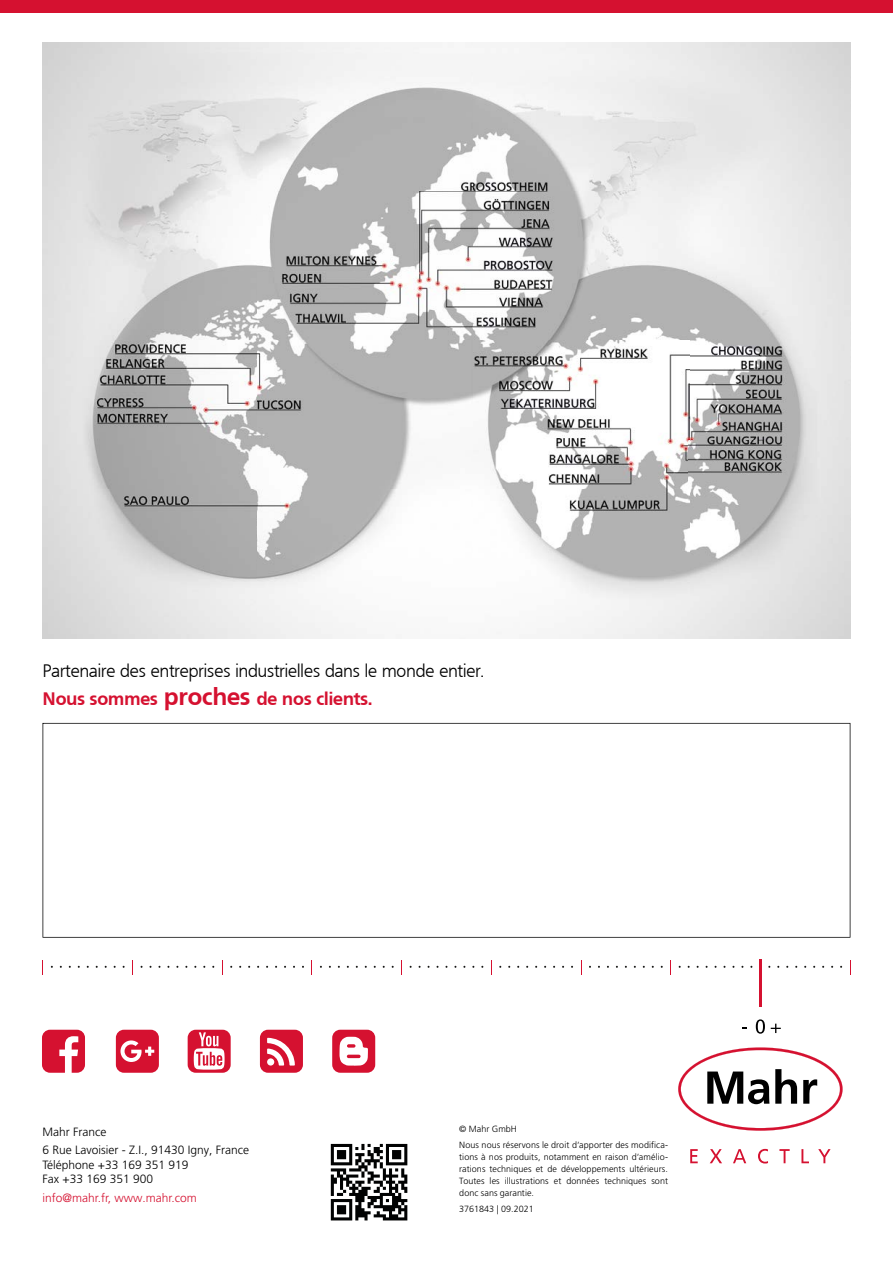
<style>
.page{position:relative;width:893px;height:1263px;background:#fff}
.page>*{position:absolute;margin:0;border:0;box-sizing:border-box;transform-origin:0 0}
.t1{font:300 18px/28.5px "Frutiger BQ";color:#000}
.t2{font:300 12px/18.6px "Frutiger LT Pro";color:#000}
.t3{font:300 12px "Frutiger LT Pro";color:#d51130}
.t4{font:300 9px/12px "Frutiger LT Pro";letter-spacing:.005em;color:#000}
.s1{font-weight:700;color:#d51130}
.s2{font-weight:700;font-size:24px;color:#d51130}
</style>
<div class="page">
<img style="left:43px;top:43px;width:807px;height:596px">
<svg style="left:331px;top:1144px;width:76px;height:76px"></svg>
<svg style="left:43px;top:723px;width:807px;height:215px"></svg>
<div style="left:332px;top:1030px;width:43px;height:43px;background:#d51130;border-radius:8px"></div>
<svg style="left:339px;top:1037px;width:29px;height:29px"></svg>
<div style="left:0;top:0;width:893px;height:13px;background:#d51130"></div>
<hr style="left:759px;top:960px;width:2px;height:47px;background:#d51130">
<svg style="left:756px;top:1019px;width:9px;height:15px"></svg>
<svg style="left:771px;top:1024px;width:10px;height:9px"></svg>
<svg style="left:690px;top:1149px;width:8px;height:14px"></svg>
<svg style="left:710px;top:1149px;width:12px;height:14px"></svg>
<svg style="left:733px;top:1149px;width:13px;height:14px"></svg>
<svg style="left:758px;top:1149px;width:10px;height:14px"></svg>
<svg style="left:779px;top:1149px;width:11px;height:14px"></svg>
<svg style="left:801px;top:1149px;width:8px;height:14px"></svg>
<svg style="left:818px;top:1149px;width:12px;height:14px"></svg>
<svg style="left:132px;top:960px;width:1px;height:14px"></svg>
<svg style="left:222px;top:960px;width:1px;height:14px"></svg>
<svg style="left:401px;top:960px;width:1px;height:14px"></svg>
<svg style="left:491px;top:960px;width:1px;height:14px"></svg>
<svg style="left:581px;top:960px;width:1px;height:14px"></svg>
<svg style="left:850px;top:960px;width:1px;height:14px"></svg>
<svg style="left:670px;top:960px;width:1px;height:14px"></svg>
<svg style="left:678px;top:1047px;width:165px;height:84px"></svg>
<h1 class="t1" style="left:43px;top:656px;width:442px">Partenaire des entreprises industrielles dans le monde entier.<br><span class="s1">Nous sommes</span> <span class="s2">proches</span> <span class="s1">de nos clients.</span></h1>
<h2 class="t2" style="left:43px;top:1122px;width:208px">Mahr France<br>6 Rue Lavoisier - Z.I., 91430 Igny, France</h2>
<h2 class="t2" style="left:43px;top:1157px;width:147px;line-height:14.4px">Téléphone +33 169 351 919<br>Fax +33 169 351 900</h2>
<h2 class="t3" style="left:43px;top:1191px;width:156px">info@mahr.fr, www.mahr.com</h2>
<p class="t4" style="left:459px;top:1121px;width:210px;line-height:16.2px">© Mahr GmbH<br>Nous nous réservons le droit d‘apporter des modifica-</p>
<p class="t4" style="left:459px;top:1151px;width:210px;text-align:justify">tions à nos produits, notamment en raison d‘amélio&shy;rations techniques et de développements ultérieurs.<br>Toutes les illustrations et données techniques sont donc sans garantie.</p>
<p class="t4" style="left:459px;top:1203px;width:76px">3761843 | 09.2021</p>
</div>
